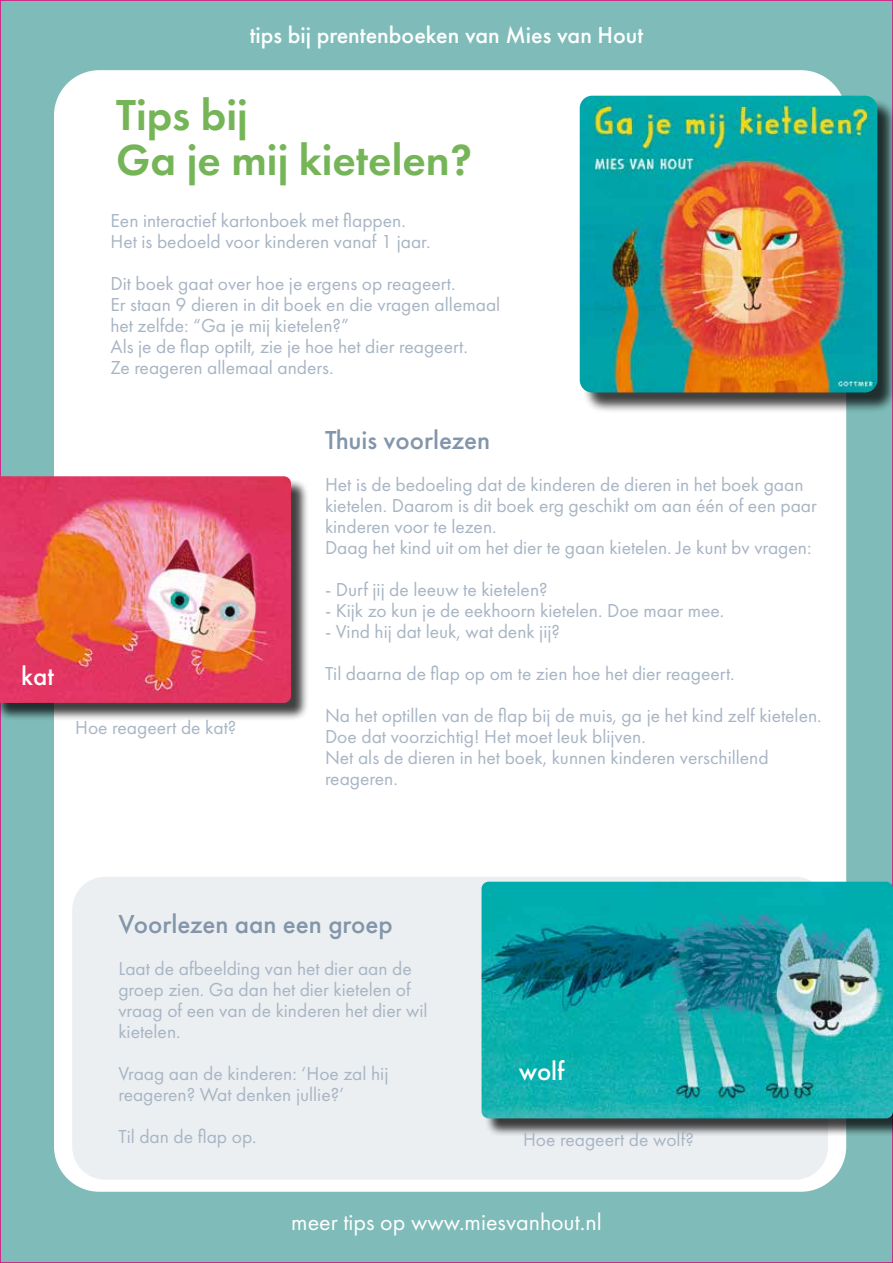
<style>
.page{position:relative;width:893px;height:1263px;background:#7fbcb9}
.page>*{position:absolute;margin:0;border:0;box-sizing:border-box;transform-origin:0 0}
.t1{font:600 45px/45px "Futura PT";color:#75b558}
.t2{font:500 27px "Futura PT";color:#8395aa}
.t3{font:500 27px "Futura PT";color:#fff}
.t4{font:500 24px "Futura PT";color:#fff}
.t5{font:24px "Futura PT";color:#fff}
.t6{font:19.5px/21px "Futura PT";color:#a8b5c4}
</style>
<div class="page">
<div style="left:55px;top:71px;width:790px;height:1120px;background:#fff;border-radius:45px"></div>
<div style="left:582px;top:98px;width:311px;height:315px;background:#000;opacity:.75"></div>
<img style="left:580px;top:96px;width:297px;height:296px">
<div style="left:0;top:478px;width:310px;height:243px;background:#000;opacity:.75"></div>
<img style="left:0;top:476px;width:291px;height:227px">
<div style="left:72px;top:877px;width:756px;height:303px;background:#eceff2;border-radius:33px"></div>
<div style="left:484px;top:884px;width:409px;height:253px;background:#000;opacity:.75"></div>
<img style="left:481px;top:882px;width:412px;height:236px">
<h2 class="t3" style="left:21px;top:659px;width:34px">kat</h2>
<p class="t4" style="left:250px;top:21px;width:395px">tips bij prentenboeken van Mies van Hout</p>
<h1 class="t1" style="left:116px;top:92px;width:357px">Tips bij<br>Ga je mij kietelen?</h1>
<p class="t6" style="left:111px;top:210px;width:321px">Een interactief kartonboek met flappen.<br>Het is bedoeld voor kinderen vanaf 1 jaar.</p>
<p class="t6" style="left:111px;top:273px;width:391px">Dit boek gaat over hoe je ergens op reageert.<br>Er staan 9 dieren in dit boek en die vragen allemaal het zelfde: “Ga je mij kietelen?”<br>Als je de flap optilt, zie je hoe het dier reageert.<br>Ze reageren allemaal anders.</p>
<p class="t6" style="left:75px;top:717px;width:163px">Hoe reageert de kat?</p>
<h2 class="t2" style="left:325px;top:424px;width:167px">Thuis voorlezen</h2>
<p class="t6" style="left:325px;top:474px;width:493px">Het is de bedoeling dat de kinderen de dieren in het boek gaan kietelen. Daarom is dit boek erg geschikt om aan één of een paar kinderen voor te lezen.<br>Daag het kind uit om het dier te gaan kietelen. Je kunt bv vragen:</p>
<p class="t6" style="left:325px;top:579px;width:224px">- Durf jij de leeuw te kietelen?</p>
<p class="t6" style="left:325px;top:600px;width:401px">- Kijk zo kun je de eekhoorn kietelen. Doe maar mee.</p>
<p class="t6" style="left:325px;top:611px;width:498px;line-height:42px">- Vind hij dat leuk, wat denk jij?<br>Til daarna de flap op om te zien hoe het dier reageert.<br>Na het optillen van de flap bij de muis, ga je het kind zelf kietelen.</p>
<p class="t6" style="left:325px;top:726px;width:445px">Doe dat voorzichtig! Het moet leuk blijven.<br>Net als de dieren in het boek, kunnen kinderen verschillend reageren.</p>
<h2 class="t2" style="left:118px;top:907px;width:276px">Voorlezen aan een groep</h2>
<p class="t6" style="left:118px;top:958px;width:311px">Laat de afbeelding van het dier aan de groep zien. Ga dan het dier kietelen of vraag of een van de kinderen het dier wil kietelen.</p>
<p class="t6" style="left:118px;top:1063px;width:272px">Vraag aan de kinderen: ‘Hoe zal hij reageren? Wat denken jullie?’</p>
<p class="t6" style="left:118px;top:1126px;width:140px">Til dan de flap op.</p>
<h2 class="t3" style="left:519px;top:1055px;width:47px">wolf</h2>
<p class="t6" style="left:523px;top:1129px;width:172px">Hoe reageert de wolf?</p>
<p class="t5" style="left:291px;top:1208px;width:312px">meer tips op www.miesvanhout.nl</p>
</div>
